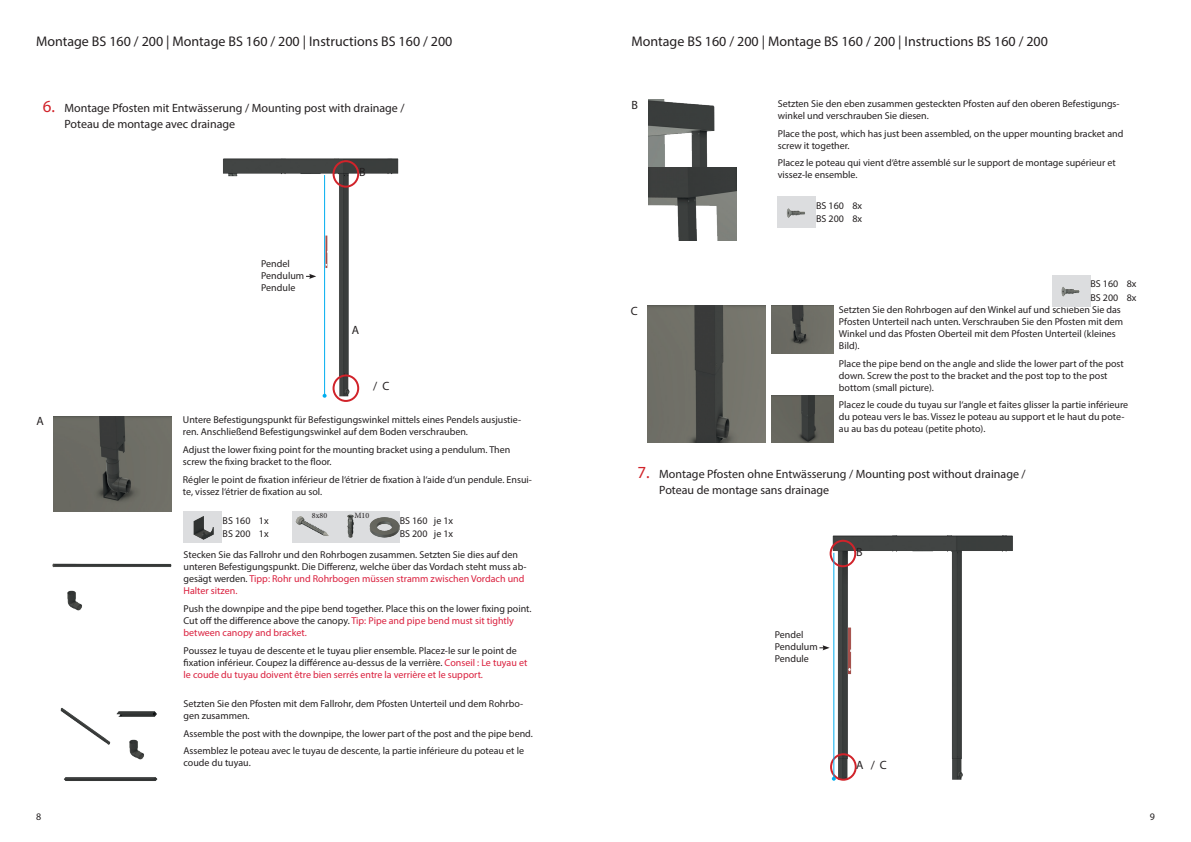
<style>
.page{position:relative;width:1191px;height:842px;background:#fff}
.page>*{position:absolute;margin:0;border:0;box-sizing:border-box;transform-origin:0 0}
.t1{font:14px "Myriad Pro";color:#231f20}
.t2{font:12px/16px "Myriad Pro";color:#231f20}
.t3{font:10px/12px "Myriad Pro";color:#231f20}
.t4{font:8px "Minion Pro";color:#231f20}
.s1{font-size:17px;color:#d1232a}
.s2{color:#da1f3d}
</style>
<div class="page">
<img style="left:223px;top:158px;width:176px;height:244px">
<img style="left:54px;top:416px;width:117px;height:95px">
<div style="left:332px;top:374px;width:27px;height:28px;border:2px solid #d1232a;border-radius:50%"></div>
<div style="left:332px;top:160px;width:27px;height:28px;border:2px solid #d1232a;border-radius:50%"></div>
<div style="left:183px;top:511px;width:38px;height:32px;background:#dcdddf"></div>
<img style="left:193px;top:516px;width:21px;height:24px">
<div style="left:293px;top:511px;width:38px;height:32px;background:#dcdddf"></div>
<img style="left:295px;top:516px;width:34px;height:20px">
<div style="left:331px;top:511px;width:38px;height:32px;background:#dcdddf"></div>
<img style="left:347px;top:514px;width:7px;height:24px">
<hr style="left:324px;top:175px;width:1px;height:221px;background:#00aeef">
<svg style="left:322px;top:394px;width:4px;height:4px"></svg>
<img style="left:318px;top:229px;width:20px;height:47px">
<svg style="left:306px;top:274px;width:10px;height:5px"></svg>
<img style="left:60px;top:708px;width:51px;height:37px">
<img style="left:64px;top:777px;width:94px;height:4px">
<img style="left:116px;top:711px;width:41px;height:6px">
<img style="left:648px;top:100px;width:88px;height:140px">
<img style="left:778px;top:196px;width:38px;height:32px">
<img style="left:771px;top:306px;width:62px;height:47px">
<img style="left:648px;top:306px;width:117px;height:137px">
<img style="left:771px;top:395px;width:62px;height:48px">
<img style="left:1052px;top:275px;width:38px;height:31px">
<img style="left:822px;top:535px;width:191px;height:246px">
<div style="left:830px;top:753px;width:26px;height:28px;border:2px solid #d1232a;border-radius:50%"></div>
<div style="left:829px;top:540px;width:27px;height:27px;border:2px solid #d1232a;border-radius:50%"></div>
<hr style="left:833px;top:553px;width:1px;height:226px;background:#00aeef">
<svg style="left:832px;top:777px;width:4px;height:4px"></svg>
<img style="left:836px;top:618px;width:29px;height:59px">
<svg style="left:819px;top:645px;width:10px;height:5px"></svg>
<img style="left:52px;top:563px;width:120px;height:5px">
<img style="left:67px;top:590px;width:15px;height:21px">
<div style="left:369px;top:511px;width:31px;height:32px;background:#dcdddf"></div>
<img style="left:369px;top:517px;width:31px;height:20px">
<h1 class="t1" style="left:36px;top:33px;width:418px">Montage BS 160 / 200 | Montage BS 160 / 200 | Instructions BS 160 / 200</h1>
<p class="t2" style="left:64px;top:99px;width:342px;text-indent:-22px"><span class="s1">6.</span> Montage Pfosten mit Entwässerung / Mounting post with drainage /<br>Poteau de montage avec drainage</p>
<p class="t2" style="left:359px;top:164px;width:8px">B</p>
<p class="t3" style="left:261px;top:257px;width:44px">Pendel<br>Pendulum<br>Pendule</p>
<p class="t2" style="left:352px;top:322px;width:9px">A</p>
<p class="t2" style="left:373px;top:378px;width:18px">/ C</p>
<p class="t2" style="left:37px;top:412px;width:9px">A</p>
<p class="t3" style="left:183px;top:414px;width:340px">Untere Befestigungspunkt für Befestigungswinkel mittels eines Pendels ausjustie&shy;ren. Anschließend Befestigungswinkel auf dem Boden verschrauben.</p>
<p class="t3" style="left:183px;top:443px;width:329px">Adjust the lower fixing point for the mounting bracket using a pendulum. Then screw the fixing bracket to the floor.</p>
<p class="t3" style="left:183px;top:473px;width:350px">Régler le point de fixation inférieur de l‘étrier de fixation à l‘aide d‘un pendule. Ensui&shy;te, vissez l‘étrier de fixation au sol.</p>
<p class="t3" style="left:223px;top:514px;width:48px;line-height:13.2px">BS 160 1x<br>BS 200 1x</p>
<p class="t3" style="left:400px;top:514px;width:55px;line-height:13.2px">BS 160 je 1x<br>BS 200 je 1x</p>
<p class="t4" style="left:312px;top:510px;width:17px">8x80</p>
<p class="t4" style="left:354px;top:510px;width:16px">M10</p>
<p class="t3" style="left:184px;top:549px;width:344px">Stecken Sie das Fallrohr und den Rohrbogen zusammen. Setzten Sie dies auf den unteren Befestigungspunkt. Die Differenz, welche über das Vordach steht muss ab&shy;gesägt werden. <span class="s2">Tipp: Rohr und Rohrbogen müssen stramm zwischen Vordach und Halter sitzen.</span></p>
<p class="t3" style="left:184px;top:602px;width:349px">Push the downpipe and the pipe bend together. Place this on the lower fixing point.<br>Cut off the difference above the canopy. <span class="s2">Tip: Pipe and pipe bend must sit tightly between canopy and bracket.</span></p>
<p class="t3" style="left:184px;top:644px;width:345px">Poussez le tuyau de descente et le tuyau plier ensemble. Placez-le sur le point de fixation inférieur. Coupez la différence au-dessus de la verrière. <span class="s2">Conseil : Le tuyau et le coude du tuyau doivent être bien serrés entre la verrière et le support.</span></p>
<p class="t3" style="left:183px;top:697px;width:341px">Setzten Sie den Pfosten mit dem Fallrohr, dem Pfosten Unterteil und dem Rohrbo&shy;gen zusammen.</p>
<p class="t3" style="left:183px;top:724px;width:351px;line-height:17.7px">Assemble the post with the downpipe, the lower part of the post and the pipe bend.<br>Assemblez le poteau avec le tuyau de descente, la partie inférieure du poteau et le</p>
<p class="t3" style="left:183px;top:757px;width:69px">coude du tuyau.</p>
<h1 class="t1" style="left:631px;top:33px;width:418px">Montage BS 160 / 200 | Montage BS 160 / 200 | Instructions BS 160 / 200</h1>
<p class="t2" style="left:631px;top:96px;width:8px">B</p>
<p class="t3" style="left:778px;top:97px;width:343px">Setzten Sie den eben zusammen gesteckten Pfosten auf den oberen Befestigungs&shy;winkel und verschrauben Sie diesen.</p>
<p class="t3" style="left:778px;top:127px;width:347px">Place the post, which has just been assembled, on the upper mounting bracket and screw it together.</p>
<p class="t3" style="left:778px;top:157px;width:339px">Placez le poteau qui vient d‘être assemblé sur le support de montage supérieur et vissez-le ensemble.</p>
<p class="t3" style="left:816px;top:199px;width:48px;line-height:13.2px">BS 160 8x<br>BS 200 8x</p>
<p class="t3" style="left:1090px;top:277px;width:48px;line-height:13.2px">BS 160 8x<br>BS 200 8x</p>
<p class="t2" style="left:631px;top:302px;width:8px">C</p>
<p class="t3" style="left:839px;top:303px;width:286px">Setzten Sie den Rohrbogen auf den Winkel auf und schieben Sie das Pfosten Unterteil nach unten. Verschrauben Sie den Pfosten mit dem Winkel und das Pfosten Oberteil mit dem Pfosten Unterteil (kleines Bild).</p>
<p class="t3" style="left:839px;top:357px;width:286px">Place the pipe bend on the angle and slide the lower part of the post down. Screw the post to the bracket and the post top to the post bottom (small picture).</p>
<p class="t3" style="left:839px;top:399px;width:291px">Placez le coude du tuyau sur l‘angle et faites glisser la partie inférieure du poteau vers le bas. Vissez le poteau au support et le haut du pote&shy;au au bas du poteau (petite photo).</p>
<p class="t2" style="left:659px;top:466px;width:368px;text-indent:-22px"><span class="s1">7.</span> Montage Pfosten ohne Entwässerung / Mounting post without drainage /<br>Poteau de montage sans drainage</p>
<p class="t3" style="left:775px;top:628px;width:44px">Pendel<br>Pendulum<br>Pendule</p>
<p class="t2" style="left:856px;top:543px;width:8px">B</p>
<p class="t2" style="left:856px;top:757px;width:9px">A</p>
<p class="t2" style="left:870px;top:757px;width:18px">/ C</p>
<p class="t3" style="left:36px;top:811px;width:7px">8</p>
<p class="t3" style="left:1149px;top:811px;width:7px">9</p>
</div>
